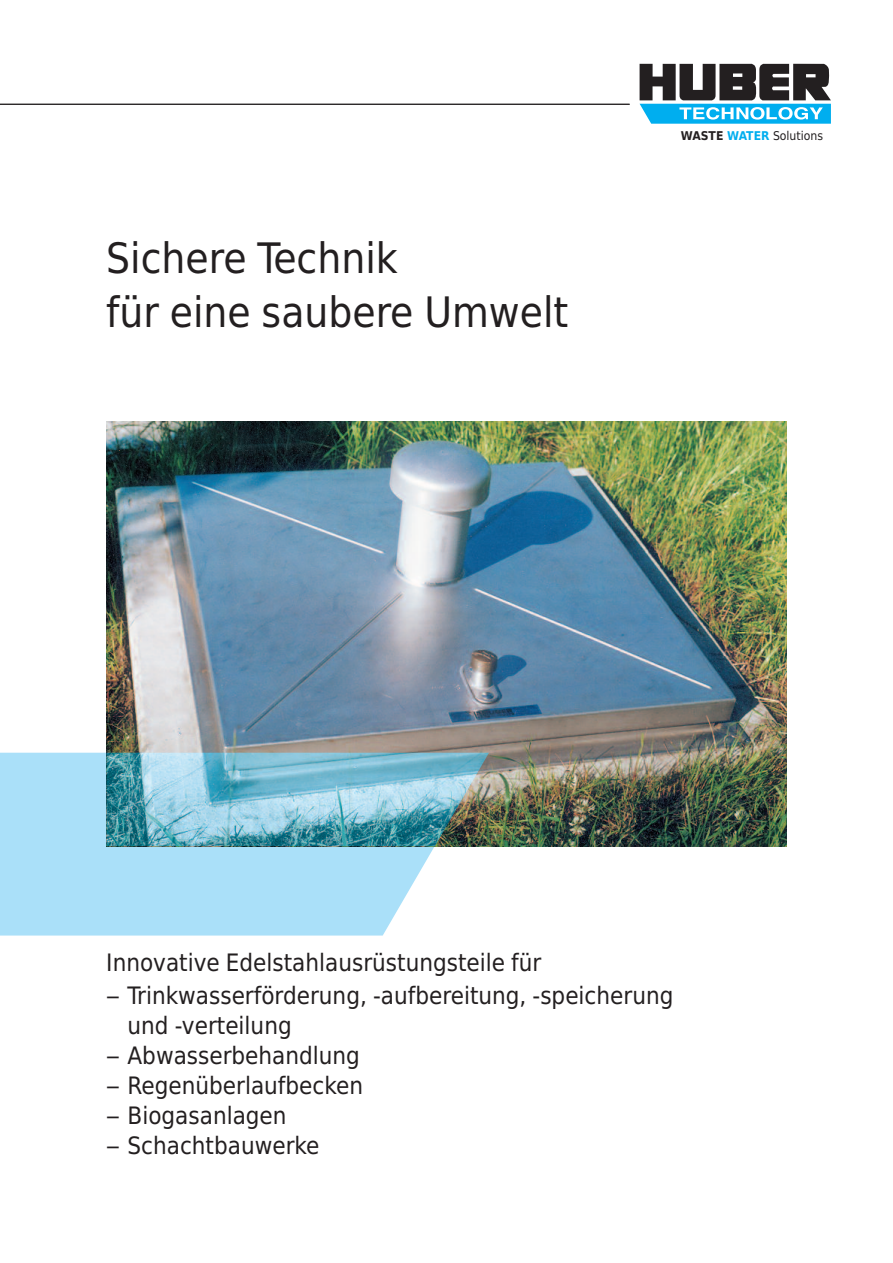
<style>
.page{position:relative;width:893px;height:1263px;background:#fff}
.page>*{position:absolute;margin:0;border:0;box-sizing:border-box;transform-origin:0 0}
.t1{font:42px/54px "Huber Tec";color:#231f20}
.t2{font:24px/30px "Huber Tec";color:#231f20}
.t3{font:12.15px "Huber Tec";color:#231f20}
.s1{font-weight:700}
.s2{font-weight:700;color:#00aeef}
</style>
<div class="page">
<svg style="left:640px;top:64px;width:191px;height:60px"></svg>
<hr style="left:0;top:104px;width:630px;height:1px;background:#231f20">
<svg style="left:0;top:753px;width:489px;height:182px;background:#b4e3f8"></svg>
<img style="left:106px;top:421px;width:681px;height:425px">
<img style="left:106px;top:753px;width:383px;height:93px">
<h1 class="t1" style="left:106px;top:232px;width:463px">Sichere Technik<br>für eine saubere Umwelt</h1>
<p class="t3" style="left:681px;top:126px;width:144px"><span class="s1">WASTE</span> <span class="s2">WATER</span> Solutions</p>
<p class="t2" style="left:106px;top:948px;width:437px">Innovative Edelstahlausrüstungsteile für</p>
<p class="t2" style="left:128px;top:981px;width:547px;text-indent:-21px">– Trinkwasserförderung, -aufbereitung, -speicherung und -verteilung</p>
<p class="t2" style="left:106px;top:1041px;width:255px">– Abwasserbehandlung</p>
<p class="t2" style="left:106px;top:1071px;width:258px">– Regenüberlaufbecken</p>
<p class="t2" style="left:106px;top:1101px;width:182px">– Biogasanlagen</p>
<p class="t2" style="left:106px;top:1131px;width:215px">– Schachtbauwerke</p>
</div>
